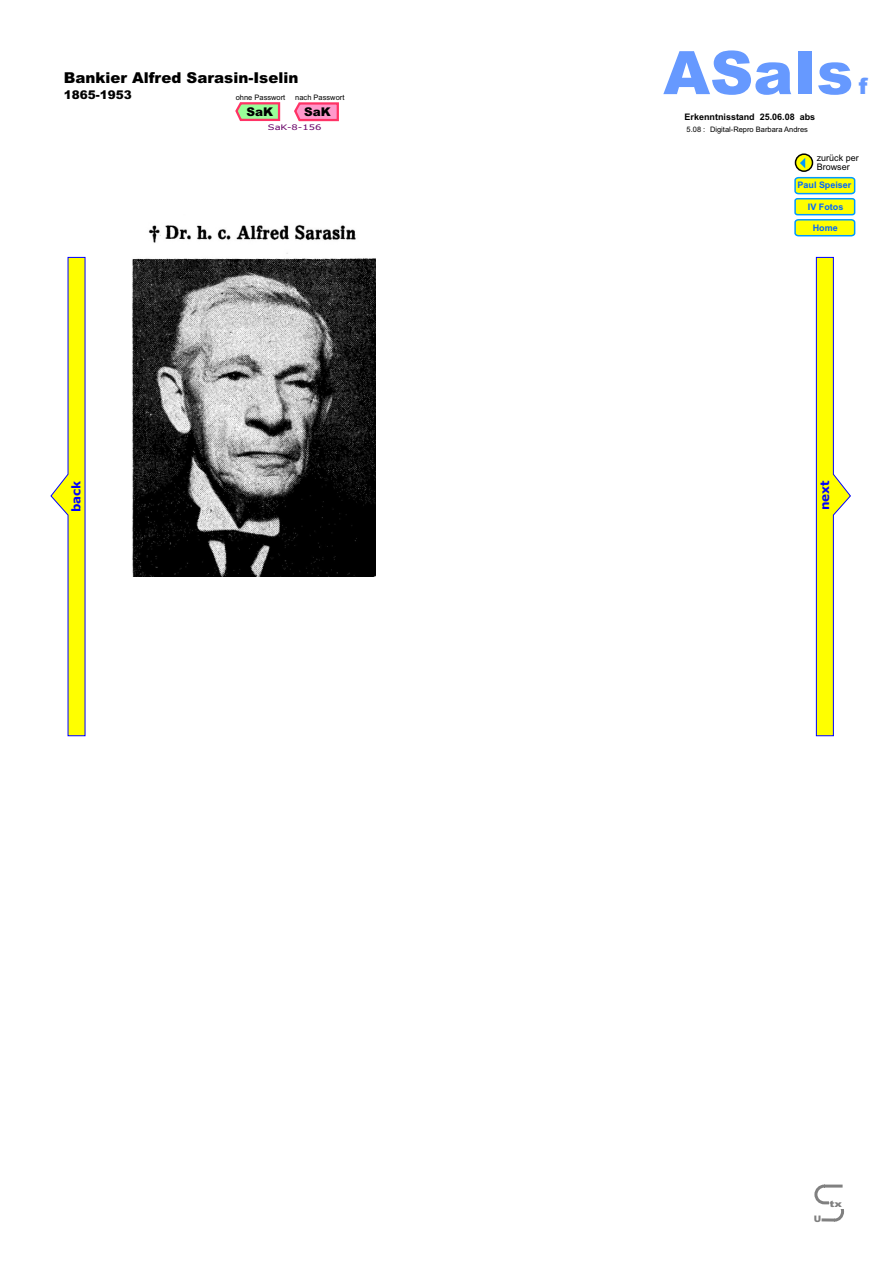
<style>
.page{position:relative;width:894px;height:1263px;background:#fff}
.page>*{position:absolute;margin:0;border:0;box-sizing:border-box;transform-origin:0 0}
.t1{font:900 60px "Arial";color:#69f}
.t2{font:900 22.5px "Arial";color:#69f}
.t3{font:900 15px "Arial";color:#000}
.t4{font:900 12px "Arial";color:#000}
.t5{font:700 12px "Verdana";color:#00f}
.t6{font:700 9px "Arial";color:#000}
.t7{font:700 9px "Arial";color:#06f}
.t8{font:9px/9px "Arial";color:#000}
.t9{font:900 9px "Arial";color:#808080;scale:1.26 1}
.t10{font:900 9px "Arial";color:#808080}
.t11{font:7.65px "Verdana";color:#606;scale:1.3 1}
.t12{font:7.5px "Arial";color:#000}
</style>
<div class="page">
<svg style="left:814px;top:1184px;width:30px;height:38px"></svg>
<div style="left:829px;top:1200px;width:16px;height:9px;background:#fff"></div>
<svg style="left:795px;top:153px;width:18px;height:19px"></svg>
<svg style="left:800px;top:158px;width:5px;height:10px"></svg>
<svg style="left:51px;top:257px;width:34px;height:479px"></svg>
<svg style="left:816px;top:257px;width:35px;height:479px"></svg>
<svg style="left:235px;top:102px;width:46px;height:19px"></svg>
<svg style="left:294px;top:102px;width:45px;height:20px"></svg>
<svg style="left:794px;top:176px;width:62px;height:61px;background:#d2ed56"></svg>
<img style="left:132px;top:224px;width:244px;height:352px">
<h3 class="t3" style="left:64px;top:72px;width:236px">Bankier Alfred Sarasin-Iselin</h3>
<h3 class="t4" style="left:64px;top:91px;width:70px">1865-1953</h3>
<p class="t12" style="left:236px;top:94px;width:51px">ohne Passwort</p>
<p class="t12" style="left:295px;top:94px;width:51px">nach Passwort</p>
<h3 class="t4" style="left:304px;top:107px;width:28px">SaK</h3>
<h3 class="t4" style="left:247px;top:107px;width:28px">SaK</h3>
<p class="t11" style="left:268px;top:124px;width:43px">SaK-8-156</p>
<h1 class="t1" style="left:663px;top:51px;width:192px">ASaIs</h1>
<p class="t6" style="left:685px;top:113px;width:132px">Erkenntnisstand 25.06.08 abs</p>
<p class="t12" style="left:687px;top:127px;width:20px">5.08 :</p>
<h2 class="t2" style="left:859px;top:78px;width:10px">f</h2>
<p class="t12" style="left:710px;top:127px;width:99px">Digital-Repro Barbara Andres</p>
<p class="t8" style="left:817px;top:154px;width:44px">zurück per<br>Browser</p>
<p class="t7" style="left:798px;top:182px;width:55px">Paul Speiser</p>
<p class="t7" style="left:808px;top:204px;width:37px">IV Fotos</p>
<p class="t7" style="left:813px;top:224px;width:27px">Home</p>
<h3 class="t5" style="left:71px;top:512px;width:33px;rotate:-90deg">back</h3>
<h3 class="t5" style="left:820px;top:510px;width:32px;rotate:-90deg">next</h3>
<p class="t10" style="left:814px;top:1215px;width:9px">U</p>
<p class="t9" style="left:830px;top:1201px;width:11px">tx</p>
</div>
